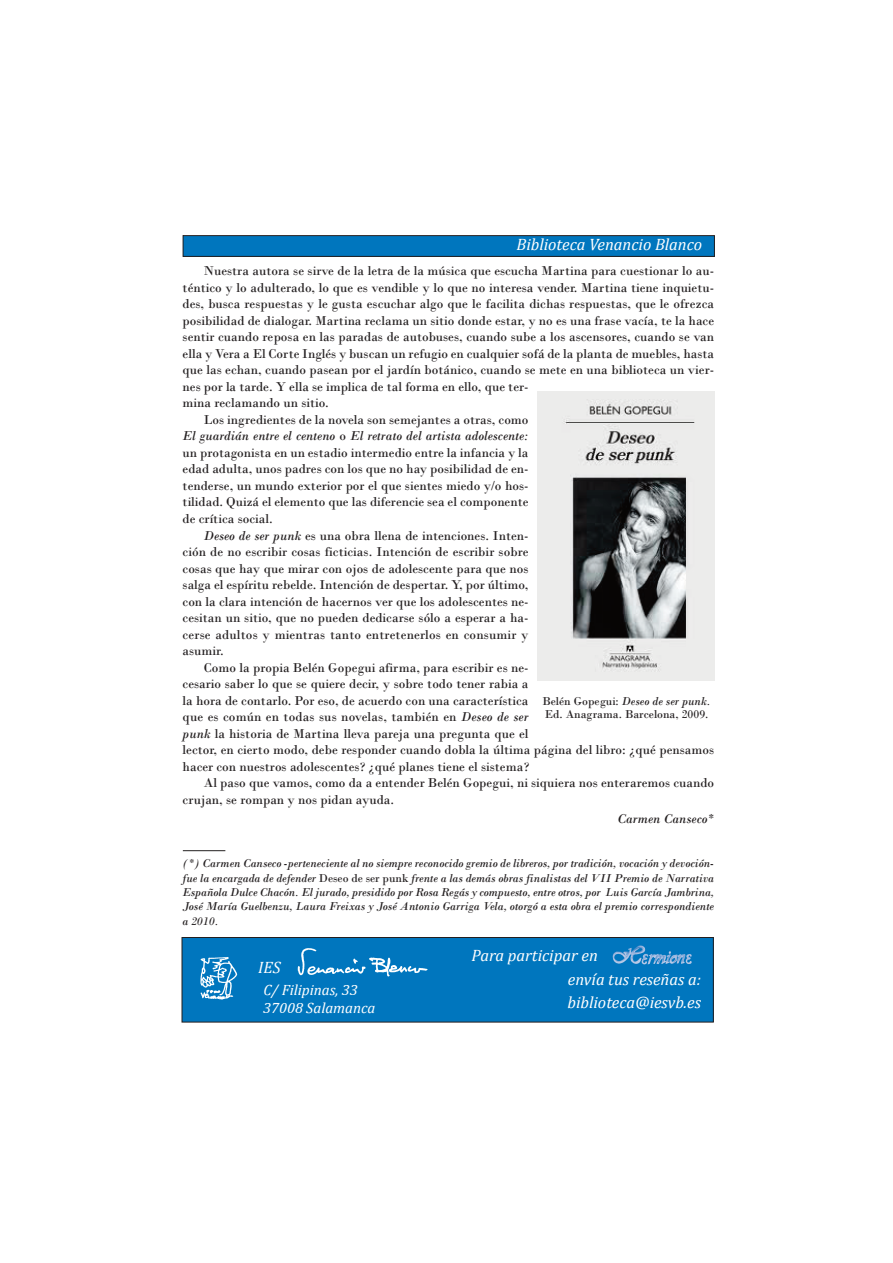
<style>
.page{position:relative;width:893px;height:1263px;background:#fff}
.page>*{position:absolute;margin:0;border:0;box-sizing:border-box;transform-origin:0 0}
.t1{font:italic 16.5px/24px "Cambria";color:#fff}
.t2{font:italic 15px/18.1px "Cambria";letter-spacing:-.005em;color:#fff}
.t3{font:13.5px "Bodoni";color:#231f20}
.t4{font:italic 13.5px "Bodoni";color:#231f20}
.t5{font:italic 12px/14.4px "Bodoni";color:#231f20;text-align:justify}
.t6{font:12px/13.5px "Bodoni";color:#231f20}
.s1{font-style:normal}
.s2{font-style:italic}
</style>
<div class="page">
<div style="left:183px;top:236px;width:531px;height:20px;background:#0076be"></div>
<div style="left:183px;top:235px;width:532px;height:22px;border:1px solid #231f20"></div>
<div style="left:182px;top:937px;width:531px;height:85px;background:#0076be"></div>
<div style="left:182px;top:937px;width:532px;height:85px;border:1px solid #231f20"></div>
<hr style="left:183px;top:850px;width:42px;height:1px;background:#231f20">
<img style="left:538px;top:391px;width:176px;height:289px">
<img style="left:200px;top:957px;width:38px;height:43px">
<img style="left:297px;top:948px;width:131px;height:29px">
<img style="left:612px;top:946px;width:80px;height:19px">
<p class="t1" style="left:516px;top:232px;width:187px">Biblioteca Venancio Blanco</p>
<p class="t3" style="left:204px;top:263px;width:512px">Nuestra autora se sirve de la letra de la música que escucha Martina para cuestionar lo au-</p>
<p class="t3" style="left:183px;top:280px;width:533px">téntico y lo adulterado, lo que es vendible y lo que no interesa vender. Martina tiene inquietu-</p>
<p class="t3" style="left:183px;top:296px;width:533px">des, busca respuestas y le gusta escuchar algo que le facilita dichas respuestas, que le ofrezca</p>
<p class="t3" style="left:183px;top:313px;width:533px">posibilidad de dialogar. Martina reclama un sitio donde estar, y no es una frase vacía, te la hace</p>
<p class="t3" style="left:183px;top:329px;width:533px">sentir cuando reposa en las paradas de autobuses, cuando sube a los ascensores, cuando se van</p>
<p class="t3" style="left:183px;top:346px;width:533px">ella y Vera a El Corte Inglés y buscan un refugio en cualquier sofá de la planta de muebles, hasta</p>
<p class="t3" style="left:183px;top:362px;width:533px">que las echan, cuando pasean por el jardín botánico, cuando se mete en una biblioteca un vier-</p>
<p class="t3" style="left:183px;top:379px;width:347px">nes por la tarde. Y ella se implica de tal forma en ello, que ter-</p>
<p class="t3" style="left:183px;top:395px;width:148px">mina reclamando un sitio.</p>
<p class="t3" style="left:204px;top:412px;width:326px">Los ingredientes de la novela son semejantes a otras, como</p>
<p class="t4" style="left:183px;top:428px;width:347px">El guardián entre el centeno <span class="s1">o</span> El retrato del artista adolescente:</p>
<p class="t3" style="left:183px;top:445px;width:347px">un protagonista en un estadio intermedio entre la infancia y la</p>
<p class="t3" style="left:183px;top:461px;width:347px">edad adulta, unos padres con los que no hay posibilidad de en-</p>
<p class="t3" style="left:183px;top:478px;width:347px">tenderse, un mundo exterior por el que sientes miedo y/o hos-</p>
<p class="t3" style="left:183px;top:494px;width:347px">tilidad. Quizá el elemento que las diferencie sea el componente</p>
<p class="t3" style="left:183px;top:511px;width:92px">de crítica social.</p>
<p class="t3" style="left:204px;top:527px;width:326px"><span class="s2">Deseo de ser punk</span> es una obra llena de intenciones. Inten-</p>
<p class="t3" style="left:183px;top:544px;width:347px">ción de no escribir cosas ficticias. Intención de escribir sobre</p>
<p class="t3" style="left:183px;top:560px;width:347px">cosas que hay que mirar con ojos de adolescente para que nos</p>
<p class="t3" style="left:183px;top:577px;width:347px">salga el espíritu rebelde. Intención de despertar. Y, por último,</p>
<p class="t3" style="left:183px;top:593px;width:347px">con la clara intención de hacernos ver que los adolescentes ne-</p>
<p class="t3" style="left:183px;top:610px;width:347px">cesitan un sitio, que no pueden dedicarse sólo a esperar a ha-</p>
<p class="t3" style="left:183px;top:626px;width:347px">cerse adultos y mientras tanto entretenerlos en consumir y</p>
<p class="t3" style="left:183px;top:643px;width:43px">asumir.</p>
<p class="t3" style="left:204px;top:659px;width:326px">Como la propia Belén Gopegui afirma, para escribir es ne-</p>
<p class="t3" style="left:183px;top:676px;width:347px">cesario saber lo que se quiere decir, y sobre todo tener rabia a</p>
<p class="t3" style="left:183px;top:692px;width:347px">la hora de contarlo. Por eso, de acuerdo con una característica</p>
<p class="t3" style="left:183px;top:709px;width:347px">que es común en todas sus novelas, también en <span class="s2">Deseo de ser</span></p>
<p class="t3" style="left:183px;top:725px;width:347px"><span class="s2">punk</span> la historia de Martina lleva pareja una pregunta que el</p>
<p class="t3" style="left:183px;top:742px;width:533px">lector, en cierto modo, debe responder cuando dobla la última página del libro: ¿qué pensamos</p>
<p class="t3" style="left:183px;top:758px;width:348px">hacer con nuestros adolescentes? ¿qué planes tiene el sistema?</p>
<p class="t3" style="left:204px;top:775px;width:512px">Al paso que vamos, como da a entender Belén Gopegui, ni siquiera nos enteraremos cuando</p>
<p class="t3" style="left:183px;top:791px;width:213px">crujan, se rompan y nos pidan ayuda.</p>
<p class="t4" style="left:617px;top:811px;width:98px">Carmen Canseco*</p>
<p class="t5" style="left:183px;top:856px;width:533px">(*) Carmen Canseco -perteneciente al no siempre reconocido gremio de libreros, por tradición, vocación y devoción&shy;fue la encargada de defender <span class="s1">Deseo de ser punk</span> frente a las demás obras finalistas del VII Premio de Narrativa Española Dulce Chacón. El jurado, presidido por Rosa Regás y compuesto, entre otros, por Luis García Jambrina, José María Guelbenzu, Laura Freixas y José Antonio Garriga Vela, otorgó a esta obra el premio correspondiente a 2010.</p>
<p class="t6" style="left:542px;top:694px;width:170px">Belén Gopegui: <span class="s2">Deseo de ser punk.<br></span>Ed. Anagrama. Barcelona, 2009.</p>
<p class="t1" style="left:258px;top:954px;width:24px">IES</p>
<p class="t2" style="left:263px;top:980px;width:114px">C/ Filipinas, 33<br>37008 Salamanca</p>
<p class="t1" style="left:568px;top:943px;width:135px;text-indent:-96px">Para participar en<br>envía tus reseñas a:</p>
<p class="t1" style="left:567px;top:989px;width:135px">biblioteca@iesvb.es</p>
</div>
